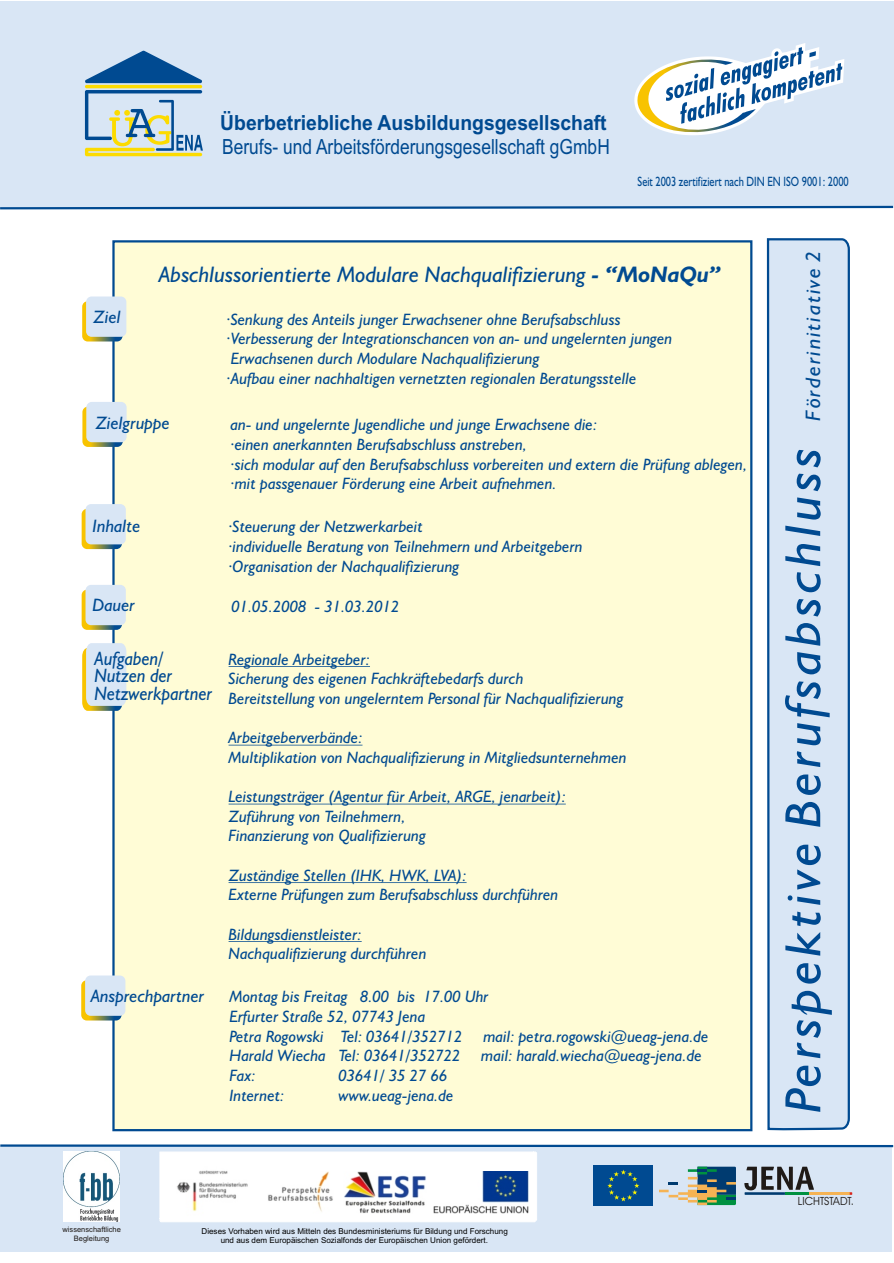
<style>
.page{position:relative;width:894px;height:1263px;background:#fff}
.page>*{position:absolute;margin:0;border:0;box-sizing:border-box;transform-origin:0 0}
.t1{font:italic 51px "Humanst 521 BT";letter-spacing:.075em;color:#004a91;scale:1.06 1}
.t2{font:italic 22.5px "Humanst 521 BT";color:#004a91}
.t3{font:italic 21px "Humanst 521 BT";letter-spacing:.075em;color:#004a91;scale:1.06 1}
.t4{font:20.85px "Arial Narrow";color:#004a91}
.t5{font:700 20.85px "Arial Narrow";color:#004a91;scale:1.13 1}
.t6{font:italic 19.35px/17.4px "Humanst 521 BT";color:#004a91;scale:.93 1}
.t7{font:italic 18px "Humanst 521 BT";color:#004a91}
.t8{font:italic 16.5px/19.6px "Humanst 521 BT";color:#004a91}
.t9{font:13.5px "Humanst 521 BT";color:#004a91;scale:.77 1}
.t10{font:11.25px "Avant Garde Bk BT";color:#1f1a17}
.t11{font:8.1px/9px "Arial";color:#000;text-align:center}
.t12{font:7.5px/8.4px "Arial";color:#1f1a17;text-align:center}
.s1{font-weight:700}
</style>
<div class="page">
<div style="left:0;top:1px;width:893px;height:207px;background:#d9e6f5"></div>
<div style="left:0;top:1146px;width:892px;height:105px;background:#d9e6f5"></div>
<div style="left:112px;top:240px;width:640px;height:891px;background:#fffcd6;border:2px solid #004a91"></div>
<svg style="left:766px;top:238px;width:84px;height:893px;background:#dae6f5"></svg>
<svg style="left:634px;top:43px;width:210px;height:92px"></svg>
<svg style="left:84px;top:51px;width:119px;height:105px"></svg>
<svg style="left:0;top:205px;width:894px;height:5px"></svg>
<svg style="left:82px;top:643px;width:44px;height:68px;background:#d7ded7"></svg>
<svg style="left:82px;top:301px;width:41px;height:41px"></svg>
<svg style="left:82px;top:590px;width:40px;height:40px"></svg>
<svg style="left:82px;top:407px;width:41px;height:40px"></svg>
<div style="left:86px;top:297px;width:40px;height:40px;background:#d9e6f5;border-radius:6px"></div>
<div style="left:86px;top:585px;width:40px;height:40px;background:#d9e6f5;border-radius:6px"></div>
<div style="left:86px;top:402px;width:41px;height:40px;background:#d9e6f5;border-radius:6px"></div>
<svg style="left:81px;top:980px;width:41px;height:41px"></svg>
<div style="left:85px;top:976px;width:40px;height:40px;background:#d9e6f5;border-radius:6px"></div>
<svg style="left:82px;top:509px;width:40px;height:40px"></svg>
<div style="left:86px;top:504px;width:40px;height:40px;background:#d9e6f5;border-radius:6px"></div>
<hr style="left:229px;top:666px;width:141px;height:1px;background:#004a91">
<hr style="left:229px;top:745px;width:133px;height:1px;background:#004a91">
<hr style="left:229px;top:804px;width:337px;height:1px;background:#004a91">
<hr style="left:229px;top:882px;width:238px;height:1px;background:#004a91">
<hr style="left:229px;top:941px;width:133px;height:1px;background:#004a91">
<svg style="left:0;top:1144px;width:894px;height:78px"></svg>
<img style="left:169px;top:1163px;width:94px;height:57px">
<img style="left:343px;top:1172px;width:83px;height:42px">
<img style="left:268px;top:1172px;width:65px;height:42px">
<img style="left:434px;top:1172px;width:95px;height:42px">
<p class="t5" style="left:220px;top:115px;width:343px">Überbetriebliche Ausbildungsgesellschaft</p>
<p class="t4" style="left:222px;top:139px;width:389px">Berufs- und Arbeitsförderungsgesellschaft gGmbH</p>
<p class="t9" style="left:638px;top:176px;width:276px">Seit 2003 zertifiziert nach DIN EN ISO 9001: 2000</p>
<h2 class="t2" style="left:159px;top:265px;width:563px">Abschlussorientierte Modulare Nachqualifizierung <span class="s1">- “MoNaQu”</span></h2>
<p class="t7" style="left:93px;top:310px;width:29px">Ziel</p>
<p class="t7" style="left:95px;top:415px;width:76px">Zielgruppe</p>
<p class="t8" style="left:227px;top:311px;width:447px">·Senkung des Anteils junger Erwachsener ohne Berufsabschluss ·Verbesserung der Integrationschancen von an- und ungelernten jungen Erwachsenen durch Modulare Nachqualifizierung<br>·Aufbau einer nachhaltigen vernetzten regionalen Beratungsstelle</p>
<p class="t8" style="left:231px;top:416px;width:518px">an- und ungelernte Jugendliche und junge Erwachsene die:<br>·einen anerkannten Berufsabschluss anstreben,<br>·sich modular auf den Berufsabschluss vorbereiten und extern die Prüfung ablegen, ·mit passgenauer Förderung eine Arbeit aufnehmen.</p>
<p class="t7" style="left:93px;top:518px;width:49px">Inhalte</p>
<p class="t8" style="left:229px;top:518px;width:356px">·Steuerung der Netzwerkarbeit<br>·individuelle Beratung von Teilnehmern und Arbeitgebern ·Organisation der Nachqualifizierung</p>
<p class="t8" style="left:231px;top:597px;width:170px">01.05.2008 - 31.03.2012</p>
<p class="t7" style="left:93px;top:597px;width:44px">Dauer</p>
<p class="t6" style="left:94px;top:651px;width:128px">Aufgaben/<br>Nutzen der<br>Netzwerkpartner</p>
<p class="t7" style="left:91px;top:988px;width:115px">Ansprechpartner</p>
<p class="t8" style="left:229px;top:651px;width:397px">Regionale Arbeitgeber:<br>Sicherung des eigenen Fachkräftebedarfs durch<br>Bereitstellung von ungelerntem Personal für Nachqualifizierung</p>
<p class="t8" style="left:229px;top:729px;width:400px">Arbeitgeberverbände:<br>Multiplikation von Nachqualifizierung in Mitgliedsunternehmen</p>
<p class="t8" style="left:229px;top:788px;width:339px">Leistungsträger (Agentur für Arbeit, ARGE, jenarbeit):<br>Zuführung von Teilnehmern,<br>Finanzierung von Qualifizierung</p>
<p class="t8" style="left:229px;top:867px;width:331px">Zuständige Stellen (IHK, HWK, LVA):<br>Externe Prüfungen zum Berufsabschluss durchführen</p>
<p class="t8" style="left:229px;top:926px;width:199px">Bildungsdienstleister:<br>Nachqualifizierung durchführen</p>
<p class="t8" style="left:229px;top:988px;width:261px">Montag bis Freitag 8.00 bis 17.00 Uhr<br>Erfurter Straße 52, 07743 Jena<br>Petra Rogowski Tel: 03641/352712</p>
<p class="t8" style="left:483px;top:1028px;width:227px">mail: petra.rogowski@ueag-jena.de</p>
<p class="t8" style="left:229px;top:1047px;width:233px">Harald Wiecha Tel: 03641/352722</p>
<p class="t8" style="left:481px;top:1047px;width:222px">mail: harald.wiecha@ueag-jena.de</p>
<p class="t8" style="left:229px;top:1067px;width:28px">Fax:</p>
<p class="t8" style="left:339px;top:1067px;width:110px">03641/ 35 27 66</p>
<p class="t8" style="left:229px;top:1086px;width:56px">Internet:</p>
<p class="t8" style="left:338px;top:1086px;width:117px">www.ueag-jena.de</p>
<p class="t12" style="left:63px;top:1226px;width:60px">wissenschaftliche<br>Begleitung</p>
<p class="t11" style="left:202px;top:1227px;width:308px">Dieses Vorhaben wird aus Mitteln des Bundesministeriums für Bildung und Forschung und aus dem Europäischen Sozialfonds der Europäischen Union gefördert.</p>
<p class="t3" style="left:804px;top:421px;width:162px;rotate:-90deg">Förderinitiative 2</p>
<h1 class="t1" style="left:781px;top:1113px;width:629px;rotate:-90deg">Perspektive Berufsabschluss</h1>
<p class="t10" style="left:798px;top:1196px;width:58px">LICHTSTADT.</p>
</div>
